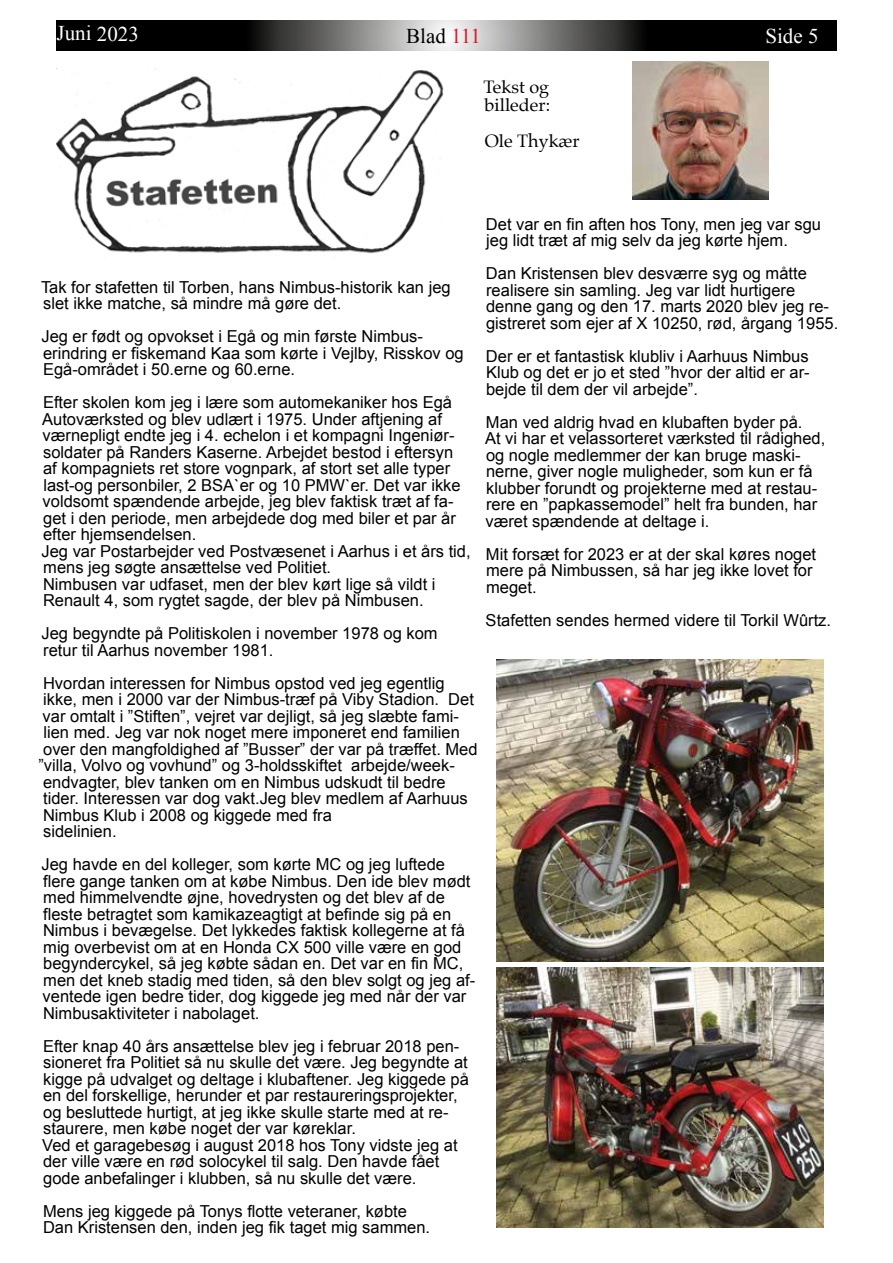
<style>
.page{position:relative;width:893px;height:1263px;background:#fff}
.page>*{position:absolute;margin:0;border:0;box-sizing:border-box;transform-origin:0 0}
.t1{font:21px "Times New Roman";color:#fff}
.t2{font:21px "Times New Roman";color:#000}
.t3{font:18px/18px "Palatino";color:#000}
.t4{font:16.5px/16.5px "Arial";color:#000}
.s1{color:#d61a28}
</style>
<div class="page">
<svg style="left:57px;top:21px;width:779px;height:30px;background:#424241"></svg>
<img style="left:57px;top:69px;width:387px;height:185px">
<img style="left:633px;top:62px;width:135px;height:138px">
<img style="left:497px;top:659px;width:326px;height:302px">
<img style="left:497px;top:967px;width:326px;height:260px">
<p class="t1" style="left:57px;top:19px;width:84px">Juni 2023</p>
<p class="t2" style="left:406px;top:21px;width:76px">Blad <span class="s1">111</span></p>
<p class="t1" style="left:765px;top:21px;width:55px">Side 5</p>
<p class="t3" style="left:483px;top:78px;width:68px">Tekst og billeder:</p>
<p class="t3" style="left:485px;top:132px;width:96px">Ole Thykær</p>
<p class="t4" style="left:41px;top:279px;width:411px">Tak for stafetten til Torben, hans Nimbus-historik kan jeg slet ikke matche, så mindre må gøre det.</p>
<p class="t4" style="left:41px;top:328px;width:424px">Jeg er født og opvokset i Egå og min første Nimbus&shy;erindring er fiskemand Kaa som kørte i Vejlby, Risskov og<br>Egå-området i 50.erne og 60.erne.</p>
<p class="t4" style="left:41px;top:394px;width:431px">Efter skolen kom jeg i lære som automekaniker hos Egå Autoværksted og blev udlært i 1975. Under aftjening af værnepligt endte jeg i 4. echelon i et kompagni Ingeniør&shy;soldater på Randers Kaserne. Arbejdet bestod i eftersyn<br>af kompagniets ret store vognpark, af stort set alle typer last-og personbiler, 2 BSA`er og 10 PMW`er. Det var ikke voldsomt spændende arbejde, jeg blev faktisk træt af fa&shy;get i den periode, men arbejdede dog med biler et par år efter hjemsendelsen.<br>Jeg var Postarbejder ved Postvæsenet i Aarhus i et års tid, mens jeg søgte ansættelse ved Politiet.<br>Nimbusen var udfaset, men der blev kørt lige så vildt i Renault 4, som rygtet sagde, der blev på Nimbusen.</p>
<p class="t4" style="left:41px;top:625px;width:398px">Jeg begyndte på Politiskolen i november 1978 og kom retur til Aarhus november 1981.</p>
<p class="t4" style="left:43px;top:675px;width:403px">Hvordan interessen for Nimbus opstod ved jeg egentlig</p>
<p class="t4" style="left:43px;top:691px;width:432px">ikke, men i 2000 var der Nimbus-træf på Viby Stadion. Det</p>
<p class="t4" style="left:43px;top:708px;width:418px">var omtalt i ”Stiften”, vejret var dejligt, så jeg slæbte fami-</p>
<p class="t4" style="left:43px;top:724px;width:418px">lien med. Jeg var nok noget mere imponeret end familien</p>
<p class="t4" style="left:43px;top:741px;width:436px">over den mangfoldighed af ”Busser” der var på træffet. Med</p>
<p class="t4" style="left:38px;top:757px;width:418px">”villa, Volvo og vovhund” og 3-holdsskiftet arbejde/week-</p>
<p class="t4" style="left:43px;top:774px;width:404px">endvagter, blev tanken om en Nimbus udskudt til bedre</p>
<p class="t4" style="left:43px;top:790px;width:426px">tider. Interessen var dog vakt.Jeg blev medlem af Aarhuus</p>
<p class="t4" style="left:43px;top:807px;width:290px">Nimbus Klub i 2008 og kiggede med fra</p>
<p class="t4" style="left:43px;top:823px;width:75px">sidelinien.</p>
<p class="t4" style="left:41px;top:856px;width:435px">Jeg havde en del kolleger, som kørte MC og jeg luftede flere gange tanken om at købe Nimbus. Den ide blev mødt med himmelvendte øjne, hovedrysten og det blev af de fleste betragtet som kamikazeagtigt at befinde sig på en Nimbus i bevægelse. Det lykkedes faktisk kollegerne at få mig overbevist om at en Honda CX 500 ville være en god begyndercykel, så jeg købte sådan en. Det var en fin MC, men det kneb stadig med tiden, så den blev solgt og jeg af&shy;ventede igen bedre tider, dog kiggede jeg med når der var Nimbusaktiviteter i nabolaget.</p>
<p class="t4" style="left:42px;top:1038px;width:428px">Efter knap 40 års ansættelse blev jeg i februar 2018 pen&shy;sioneret fra Politiet så nu skulle det være. Jeg begyndte at kigge på udvalget og deltage i klubaftener. Jeg kiggede på en del forskellige, herunder et par restaureringsprojekter, og besluttede hurtigt, at jeg ikke skulle starte med at re&shy;staurere, men købe noget der var køreklar.<br>Ved et garagebesøg i august 2018 hos Tony vidste jeg at der ville være en rød solocykel til salg. Den havde fået gode anbefalinger i klubben, så nu skulle det være.</p>
<p class="t4" style="left:43px;top:1203px;width:389px">Mens jeg kiggede på Tonys flotte veteraner, købte<br>Dan Kristensen den, inden jeg fik taget mig sammen.</p>
<p class="t4" style="left:486px;top:216px;width:337px">Det var en fin aften hos Tony, men jeg var sgu jeg lidt træt af mig selv da jeg kørte hjem.</p>
<p class="t4" style="left:486px;top:265px;width:354px">Dan Kristensen blev desværre syg og måtte realisere sin samling. Jeg var lidt hurtigere denne gang og den 17. marts 2020 blev jeg re&shy;gistreret som ejer af X 10250, rød, årgang 1955.</p>
<p class="t4" style="left:486px;top:348px;width:325px;text-align:justify">Der er et fantastisk klubliv i Aarhuus Nimbus Klub og det er jo et sted ”hvor der altid er ar&shy;bejde til dem der vil arbejde”.</p>
<p class="t4" style="left:485px;top:414px;width:342px">Man ved aldrig hvad en klubaften byder på.<br>At vi har et velassorteret værksted til rådighed, og nogle medlemmer der kan bruge maski&shy;nerne, giver nogle muligheder, som kun er få klubber forundt og projekterne med at restau&shy;rere en ”papkassemodel” helt fra bunden, har været spændende at deltage i.</p>
<p class="t4" style="left:486px;top:546px;width:332px">Mit forsæt for 2023 er at der skal køres noget mere på Nimbussen, så har jeg ikke lovet for meget.</p>
<p class="t4" style="left:486px;top:612px;width:347px">Stafetten sendes hermed videre til Torkil Wûrtz.</p>
</div>
